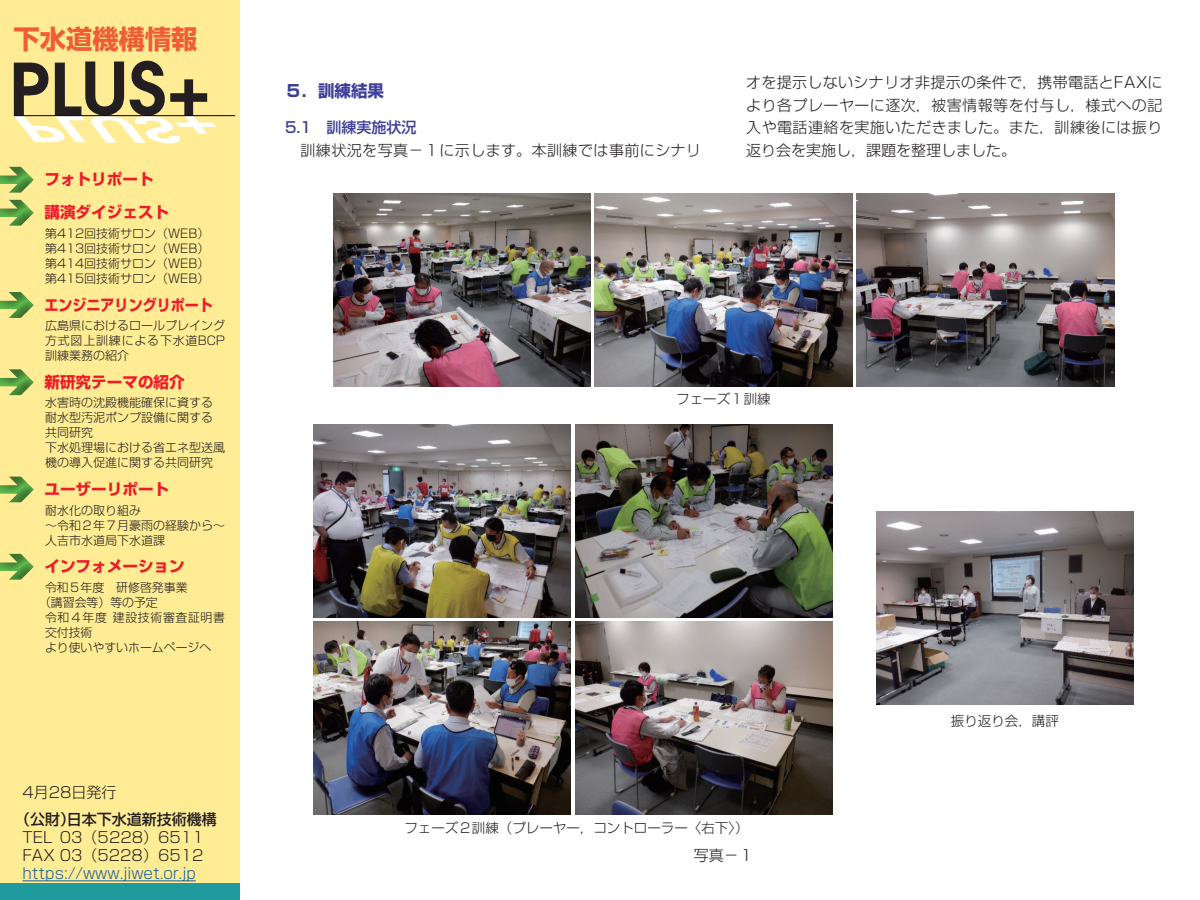
<style>
.page{position:relative;width:1200px;height:900px;background:#fff}
.page>*{position:absolute;margin:0;border:0;box-sizing:border-box;transform-origin:0 0}
.t1{font:700 26.25px "Shin Go Pro";color:#f15d36}
.t2{font:700 16.5px "Shin Go Pro";color:#3e3f99}
.t3{font:700 15.6px/33px "Shin Go Pro";color:#ee1b29}
.t4{font:700 15.6px "Shin Go Pro";color:#ee1b29;scale:.9 1}
.t5{font:300 15px/22.5px "Shin Go Pro";letter-spacing:.03em;color:#231f20;text-align:justify}
.t6{font:300 15px/18px "Shin Go Pro";color:#231f20}
.t7{font:300 15px "Shin Go Pro";color:#175d9e}
.t8{font:500 15px "Shin Go Pro";color:#231f20}
.t9{font:500 15px "Shin Go Pro";color:#3e3f99}
.t10{font:300 13.5px "Shin Go Pro";color:#231f20}
.t11{font:300 12px/15px "Shin Go Pro";color:#231f20;text-align:justify}
.t12{font:300 12px "Shin Go Pro";letter-spacing:.055em;color:#231f20}
</style>
<div class="page">
<div style="left:0;top:0;width:240px;height:884px;background:#ffec94"></div>
<svg style="left:14px;top:61px;width:202px;height:82px"></svg>
<hr style="left:14px;top:115px;width:221px;height:1px;background:#030303">
<hr style="left:22px;top:880px;width:174px;height:1px;background:#175d9e">
<img style="left:333px;top:194px;width:257px;height:193px">
<img style="left:595px;top:194px;width:257px;height:193px">
<img style="left:857px;top:194px;width:257px;height:193px">
<img style="left:314px;top:424px;width:257px;height:193px">
<img style="left:575px;top:424px;width:258px;height:193px">
<img style="left:876px;top:511px;width:257px;height:193px">
<img style="left:314px;top:622px;width:257px;height:193px">
<img style="left:575px;top:622px;width:258px;height:193px">
<div style="left:0;top:164px;width:34px;height:30px;background:#231f20;opacity:.5"></div>
<div style="left:0;top:197px;width:34px;height:30px;background:#231f20;opacity:.5"></div>
<div style="left:0;top:289px;width:34px;height:30px;background:#231f20;opacity:.5"></div>
<div style="left:0;top:367px;width:34px;height:30px;background:#231f20;opacity:.5"></div>
<div style="left:0;top:474px;width:34px;height:30px;background:#231f20;opacity:.5"></div>
<div style="left:0;top:551px;width:34px;height:30px;background:#231f20;opacity:.5"></div>
<h1 class="t1" style="left:14px;top:18px;width:185px">下水道機構情報</h1>
<h3 class="t3" style="left:44px;top:161px;width:126px">フォトリポート講演ダイジェスト</h3>
<p class="t11" style="left:45px;top:224px;width:166px">第412回技術サロン（WEB）第413回技術サロン（WEB）第414回技術サロン（WEB）第415回技術サロン（WEB）</p>
<h3 class="t4" style="left:44px;top:292px;width:189px">エンジニアリングリポート</h3>
<p class="t11" style="left:45px;top:317px;width:182px">広島県におけるロールプレイング方式図上訓練による下水道BCP訓練業務の紹介</p>
<h3 class="t3" style="left:44px;top:364px;width:142px">新研究テーマの紹介</h3>
<p class="t11" style="left:45px;top:394px;width:181px;text-align:left">水害時の沈殿機能確保に資する耐水型汚泥ポンプ設備に関する共同研究<br>下水処理場における省エネ型送風機の導入促進に関する共同研究</p>
<h3 class="t3" style="left:44px;top:471px;width:126px">ユーザーリポート</h3>
<p class="t11" style="left:45px;top:501px;width:181px;text-align:left">耐水化の取り組み<br>～令和２年７月豪雨の経験から～人吉市水道局下水道課</p>
<h3 class="t3" style="left:44px;top:548px;width:142px">インフォメーション</h3>
<p class="t11" style="left:45px;top:578px;width:144px">令和５年度　研修啓発事業</p>
<p class="t11" style="left:39px;top:593px;width:120px">（講習会等）等の予定</p>
<p class="t12" style="left:45px;top:607px;width:182px">令和４年度 建設技術審査証明書</p>
<p class="t11" style="left:45px;top:623px;width:49px">交付技術</p>
<p class="t11" style="left:45px;top:638px;width:168px">より使いやすいホームページへ</p>
<p class="t6" style="left:22px;top:781px;width:96px">4月28日発行</p>
<p class="t8" style="left:15px;top:807px;width:203px">（公財）日本下水道新技術機構</p>
<p class="t6" style="left:22px;top:826px;width:183px">TEL 03（5228）6511<br>FAX 03（5228）6512</p>
<p class="t7" style="left:22px;top:861px;width:175px">https://www.jiwet.or.jp</p>
<h2 class="t2" style="left:285px;top:78px;width:100px">５．訓練結果</h2>
<p class="t9" style="left:285px;top:115px;width:133px">5.1　訓練実施状況</p>
<p class="t5" style="left:285px;top:137px;width:418px">　訓練状況を写真－１に示します。本訓練では事前にシナリ</p>
<p class="t5" style="left:746px;top:69px;width:418px">オを提示しないシナリオ非提示の条件で，携帯電話とFAXにより各プレーヤーに逐次，被害情報等を付与し，様式への記入や電話連絡を実施いただきました。また，訓練後には振り返り会を実施し，課題を整理しました。</p>
<p class="t10" style="left:676px;top:388px;width:96px">フェーズ１訓練</p>
<p class="t10" style="left:404px;top:817px;width:346px">フェーズ２訓練（プレーヤー，コントローラー〈右下〉）</p>
<p class="t5" style="left:694px;top:842px;width:61px">写真－１</p>
<p class="t10" style="left:951px;top:710px;width:109px">振り返り会，講評</p>
</div>
